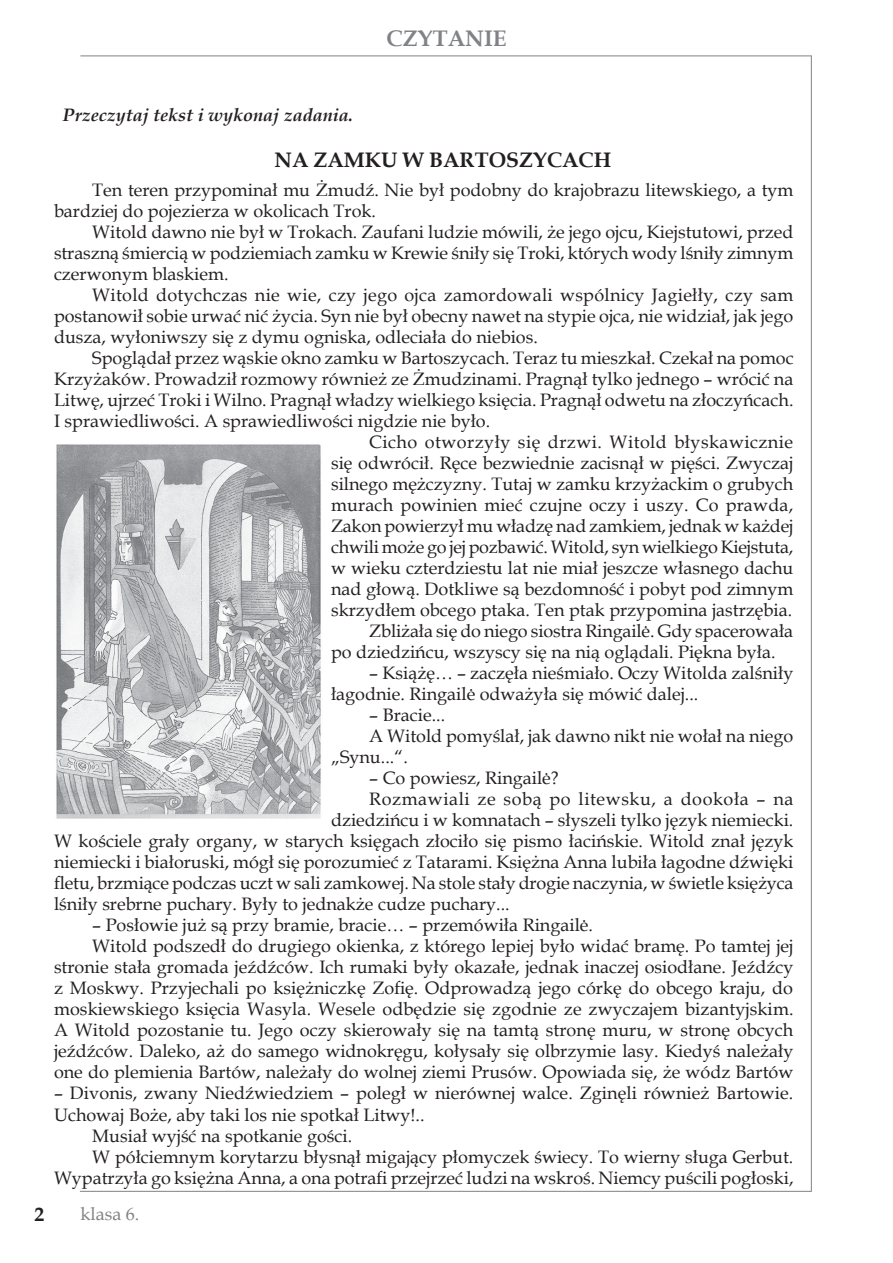
<style>
.page{position:relative;width:893px;height:1263px;background:#fff}
.page>*{position:absolute;margin:0;border:0;box-sizing:border-box;transform-origin:0 0}
.t1{font:700 22.5px "Book Antiqua";color:#808285}
.t2{font:700 21px "Book Antiqua";color:#231f20}
.t3{font:700 19.5px "Book Antiqua";color:#231f20}
.t4{font:18px/21px "Book Antiqua";color:#231f20}
.t5{font:18px "Book Antiqua";letter-spacing:.025em;color:#231f20}
.t6{font:18px "Book Antiqua";letter-spacing:.03em;color:#231f20}
.t7{font:italic 700 18px "Book Antiqua";color:#231f20}
.t8{font:18px "Book Antiqua";color:#808285}
</style>
<div class="page">
<hr style="left:80px;top:56px;width:731px;height:1px;background:#808285">
<hr style="left:811px;top:56px;width:1px;height:1136px;background:#808285">
<hr style="left:80px;top:1191px;width:731px;height:1px;background:#808285">
<img style="left:56px;top:444px;width:265px;height:375px">
<p class="t7" style="left:63px;top:102px;width:292px">Przeczytaj tekst i wykonaj zadania.</p>
<p class="t1" style="left:386px;top:23px;width:122px">CZYTANIE</p>
<p class="t2" style="left:275px;top:145px;width:338px">NA ZAMKU W BARTOSZYCACH</p>
<p class="t4" style="left:54px;top:179px;width:741px;text-indent:38px">Ten teren przypominał mu Żmudź. Nie był podobny do krajobrazu litewskiego, a tym bardziej do pojezierza w okolicach Trok.</p>
<p class="t4" style="left:54px;top:221px;width:741px;text-align:justify;text-indent:38px">Witold dawno nie był w Trokach. Zaufani ludzie mówili, że jego ojcu, Kiejstutowi, przed straszną śmiercią w podziemiach zamku w Krewie śniły się Troki, których wody lśniły zimnym czerwonym blaskiem.</p>
<p class="t4" style="left:54px;top:284px;width:741px;text-align:justify;text-indent:38px">Witold dotychczas nie wie, czy jego ojca zamordowali wspólnicy Jagiełły, czy sam postanowił sobie urwać nić życia. Syn nie był obecny nawet na stypie ojca, nie widział, jak jego dusza, wyłoniwszy się z dymu ogniska, odleciała do niebios.</p>
<p class="t4" style="left:92px;top:347px;width:703px">Spoglądał przez wąskie okno zamku w Bartoszycach. Teraz tu mieszkał. Czekał na pomoc</p>
<p class="t4" style="left:54px;top:368px;width:741px">Krzyżaków. Prowadził rozmowy również ze Żmudzinami. Pragnął tylko jednego – wrócić na</p>
<p class="t4" style="left:54px;top:389px;width:741px">Litwę, ujrzeć Troki i Wilno. Pragnął władzy wielkiego księcia. Pragnął odwetu na złoczyńcach.</p>
<p class="t4" style="left:54px;top:410px;width:438px">I sprawiedliwości. A sprawiedliwości nigdzie nie było.</p>
<p class="t5" style="left:369px;top:430px;width:425px">Cicho otworzyły się drzwi. Witold błyskawicznie</p>
<p class="t4" style="left:331px;top:452px;width:464px">się odwrócił. Ręce bezwiednie zacisnął w pięści. Zwyczaj</p>
<p class="t4" style="left:331px;top:473px;width:464px">silnego mężczyzny. Tutaj w zamku krzyżackim o grubych</p>
<p class="t4" style="left:331px;top:494px;width:464px">murach powinien mieć czujne oczy i uszy. Co prawda,</p>
<p class="t4" style="left:331px;top:515px;width:464px">Zakon powierzył mu władzę nad zamkiem, jednak w każdej</p>
<p class="t4" style="left:331px;top:536px;width:464px">chwili może go jej pozbawić. Witold, syn wielkiego Kiejstuta,</p>
<p class="t4" style="left:331px;top:557px;width:464px">w wieku czterdziestu lat nie miał jeszcze własnego dachu</p>
<p class="t4" style="left:331px;top:578px;width:464px">nad głową. Dotkliwe są bezdomność i pobyt pod zimnym</p>
<p class="t4" style="left:331px;top:599px;width:463px">skrzydłem obcego ptaka. Ten ptak przypomina jastrzębia.</p>
<p class="t4" style="left:369px;top:620px;width:425px">Zbliżała się do niego siostra Ringailė. Gdy spacerowała</p>
<p class="t4" style="left:331px;top:641px;width:446px">po dziedzińcu, wszyscy się na nią oglądali. Piękna była.</p>
<p class="t4" style="left:331px;top:662px;width:464px;text-indent:38px">– Książę… – zaczęła nieśmiało. Oczy Witolda zalśniły łagodnie. Ringailė odważyła się mówić dalej...</p>
<p class="t4" style="left:369px;top:704px;width:77px">– Bracie...</p>
<p class="t4" style="left:369px;top:725px;width:426px">A Witold pomyślał, jak dawno nikt nie wołał na niego</p>
<p class="t4" style="left:331px;top:746px;width:78px">„Synu...“.</p>
<p class="t4" style="left:369px;top:767px;width:191px">– Co powiesz, Ringailė?</p>
<p class="t6" style="left:369px;top:787px;width:426px">Rozmawiali ze sobą po litewsku, a dookoła – na</p>
<p class="t4" style="left:331px;top:809px;width:464px">dziedzińcu i w komnatach – słyszeli tylko język niemiecki.</p>
<p class="t4" style="left:54px;top:830px;width:741px">W kościele grały organy, w starych księgach złociło się pismo łacińskie. Witold znał język</p>
<p class="t4" style="left:54px;top:851px;width:741px">niemiecki i białoruski, mógł się porozumieć z Tatarami. Księżna Anna lubiła łagodne dźwięki</p>
<p class="t4" style="left:54px;top:872px;width:741px">fletu, brzmiące podczas uczt w sali zamkowej. Na stole stały drogie naczynia, w świetle księżyca</p>
<p class="t4" style="left:54px;top:893px;width:457px">lśniły srebrne puchary. Były to jednakże cudze puchary...</p>
<p class="t4" style="left:92px;top:914px;width:502px">– Posłowie już są przy bramie, bracie… – przemówiła Ringailė.</p>
<p class="t4" style="left:92px;top:935px;width:703px">Witold podszedł do drugiego okienka, z którego lepiej było widać bramę. Po tamtej jej</p>
<p class="t4" style="left:54px;top:956px;width:741px">stronie stała gromada jeźdźców. Ich rumaki były okazałe, jednak inaczej osiodłane. Jeźdźcy</p>
<p class="t4" style="left:54px;top:977px;width:740px">z Moskwy. Przyjechali po księżniczkę Zofię. Odprowadzą jego córkę do obcego kraju, do</p>
<p class="t4" style="left:54px;top:998px;width:741px">moskiewskiego księcia Wasyla. Wesele odbędzie się zgodnie ze zwyczajem bizantyjskim.</p>
<p class="t4" style="left:54px;top:1019px;width:741px">A Witold pozostanie tu. Jego oczy skierowały się na tamtą stronę muru, w stronę obcych</p>
<p class="t4" style="left:54px;top:1040px;width:741px">jeźdźców. Daleko, aż do samego widnokręgu, kołysały się olbrzymie lasy. Kiedyś należały</p>
<p class="t4" style="left:54px;top:1061px;width:741px">one do plemienia Bartów, należały do wolnej ziemi Prusów. Opowiada się, że wódz Bartów</p>
<p class="t4" style="left:54px;top:1082px;width:741px">– Divonis, zwany Niedźwiedziem – poległ w nierównej walce. Zginęli również Bartowie.</p>
<p class="t4" style="left:54px;top:1103px;width:372px">Uchowaj Boże, aby taki los nie spotkał Litwy!..</p>
<p class="t4" style="left:92px;top:1124px;width:262px">Musiał wyjść na spotkanie gości.</p>
<p class="t4" style="left:92px;top:1145px;width:703px">W półciemnym korytarzu błysnął migający płomyczek świecy. To wierny sługa Gerbut.</p>
<p class="t4" style="left:54px;top:1166px;width:741px">Wypatrzyła go księżna Anna, a ona potrafi przejrzeć ludzi na wskroś. Niemcy puścili pogłoski,</p>
<p class="t3" style="left:35px;top:1201px;width:11px">2</p>
<p class="t8" style="left:81px;top:1201px;width:60px">klasa 6.</p>
</div>
